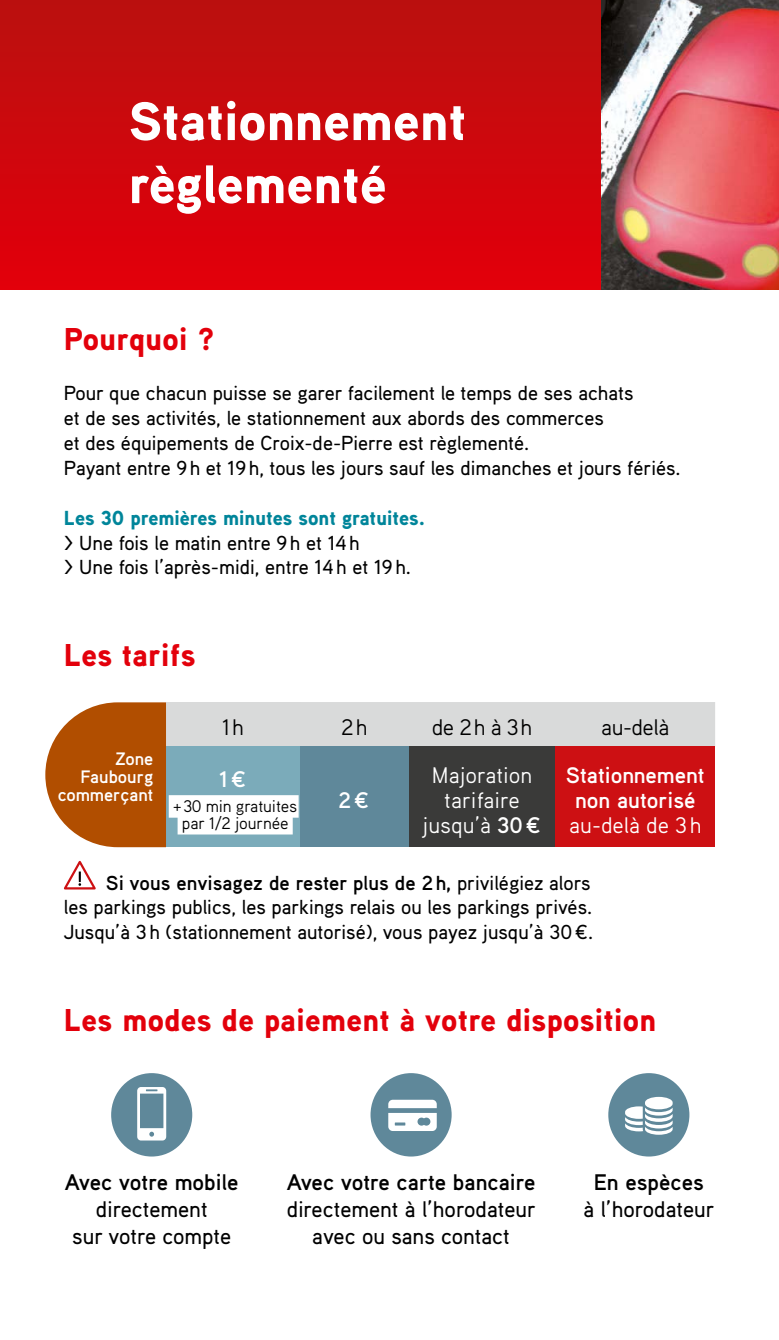
<style>
.page{position:relative;width:779px;height:1340px;background:#fff}
.page>*{position:absolute;margin:0;border:0;box-sizing:border-box;transform-origin:0 0}
.t1{font:900 54px/63px "Aaux Pro";color:#fff}
.t2{font:900 31.5px "Aaux Pro";letter-spacing:.01em;color:#e3000b}
.t3{font:500 22.5px/27px "Aaux Pro";color:#000;text-align:center}
.t4{font:700 22.5px "Aaux Pro";color:#000}
.t5{font:22.5px/24.8px "Aaux Pro";color:#fff;text-align:center}
.t6{font:700 22.5px/24.8px "Aaux Pro";color:#fff;text-align:center}
.t7{font:22.5px "Aaux Pro";letter-spacing:-.02em;color:#000}
.t8{font:500 20.25px/24.8px "Aaux Pro";color:#000}
.t9{font:900 20.25px "Aaux Pro";color:#00859a}
.t10{font:700 18px/18px "Aaux Pro";color:#fff;text-align:right}
.t11{font:16.88px/16.9px "Aaux Pro";letter-spacing:-.01em;color:#000;text-align:center}
.s1{font-weight:700}
</style>
<div class="page">
<div style="left:0;top:0;width:778px;height:289px;background:linear-gradient(to bottom,#ba110f,#e2000b)"></div>
<img style="left:601px;top:0;width:177px;height:289px">
<div style="left:608px;top:1073px;width:81px;height:83px;background:#5f889a;border-radius:50%"></div>
<svg style="left:625px;top:1096px;width:47px;height:38px"></svg>
<div style="left:370px;top:1073px;width:81px;height:83px;background:#5f889a;border-radius:50%"></div>
<svg style="left:388px;top:1099px;width:48px;height:31px"></svg>
<div style="left:111px;top:1073px;width:81px;height:83px;background:#5f889a;border-radius:50%"></div>
<svg style="left:137px;top:1087px;width:29px;height:53px"></svg>
<svg style="left:64px;top:860px;width:32px;height:30px"></svg>
<div style="left:166px;top:702px;width:134px;height:44px;background:#d9dada"></div>
<div style="left:300px;top:702px;width:414px;height:44px;background:#d9dada"></div>
<div style="left:166px;top:746px;width:134px;height:101px;background:#7babba"></div>
<div style="left:300px;top:746px;width:108px;height:101px;background:#5f889a"></div>
<div style="left:408px;top:746px;width:147px;height:101px;background:#3a3a39"></div>
<div style="left:555px;top:746px;width:159px;height:101px;background:#cd1013"></div>
<svg style="left:45px;top:702px;width:121px;height:145px;background:#bb6521"></svg>
<div style="left:169px;top:795px;width:129px;height:22px;background:#fff"></div>
<div style="left:177px;top:812px;width:115px;height:22px;background:#fff"></div>
<h1 class="t1" style="left:128px;top:88px;width:339px">Stationnement règlementé</h1>
<h2 class="t2" style="left:64px;top:319px;width:152px">Pourquoi ?</h2>
<p class="t8" style="left:64px;top:380px;width:618px">Pour que chacun puisse se garer facilement le temps de ses achats<br>et de ses activités, le stationnement aux abords des commerces<br>et des équipements de Croix-de-Pierre est règlementé.<br>Payant entre 9h et 19h, tous les jours sauf les dimanches et jours fériés.</p>
<p class="t9" style="left:64px;top:504px;width:362px">Les 30 premières minutes sont gratuites.</p>
<p class="t8" style="left:64px;top:529px;width:348px">&gt; Une fois le matin entre 9h et 14h<br>&gt; Une fois l’après-midi, entre 14h et 19h.</p>
<h2 class="t2" style="left:64px;top:634px;width:133px">Les tarifs</h2>
<p class="t10" style="left:58px;top:749px;width:97px">Zone<br>Faubourg commerçant</p>
<p class="t7" style="left:222px;top:713px;width:23px">1h</p>
<p class="t7" style="left:341px;top:713px;width:28px">2h</p>
<p class="t7" style="left:431px;top:713px;width:102px">de 2h à 3h</p>
<p class="t7" style="left:600px;top:713px;width:70px">au-delà</p>
<p class="t6" style="left:219px;top:766px;width:29px">1 ¤</p>
<p class="t11" style="left:173px;top:797px;width:126px">+30 min gratuites par 1/2 journée</p>
<p class="t5" style="left:422px;top:762px;width:120px">Majoration tarifaire jusqu’à <span class="s1">30 ¤</span></p>
<p class="t6" style="left:565px;top:762px;width:140px">Stationnement non autorisé</p>
<p class="t6" style="left:338px;top:787px;width:33px">2 ¤</p>
<p class="t5" style="left:569px;top:812px;width:134px">au-delà de 3h</p>
<p class="t8" style="left:64px;top:869px;width:530px;text-indent:42px"><span class="s1">Si vous envisagez de rester plus de 2h,</span> privilégiez alors les parkings publics, les parkings relais ou les parkings privés.<br>Jusqu’à 3h (stationnement autorisé), vous payez jusqu’à 30¤.</p>
<h2 class="t2" style="left:64px;top:999px;width:593px">Les modes de paiement à votre disposition</h2>
<p class="t4" style="left:65px;top:1167px;width:175px">Avec votre mobile</p>
<p class="t3" style="left:72px;top:1195px;width:160px">directement<br>sur votre compte</p>
<p class="t4" style="left:286px;top:1167px;width:250px">Avec votre carte bancaire</p>
<p class="t3" style="left:287px;top:1195px;width:250px">directement à l’horodateur avec ou sans contact</p>
<p class="t4" style="left:593px;top:1167px;width:112px">En espèces</p>
<p class="t3" style="left:583px;top:1195px;width:132px">à l’horodateur</p>
</div>
